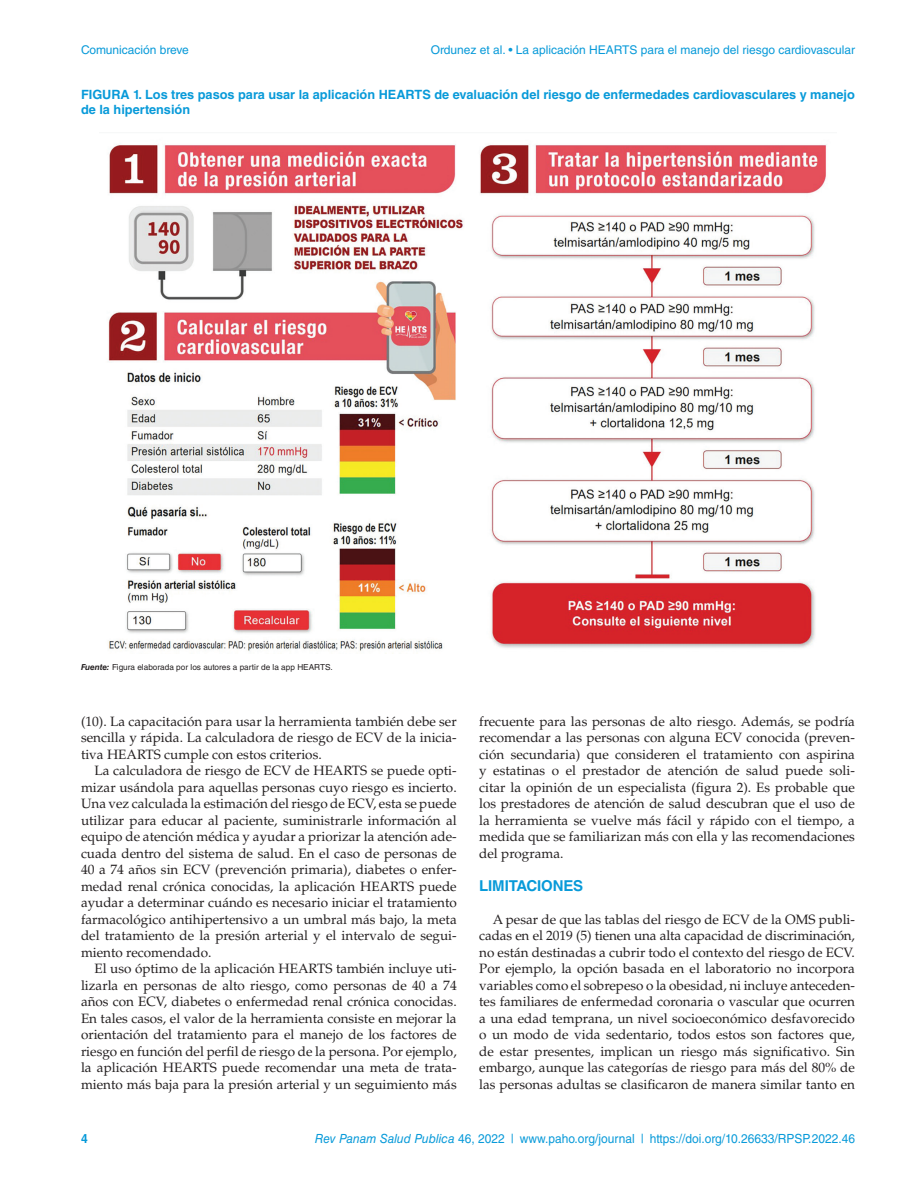
<style>
.page{position:relative;width:918px;height:1188px;background:#fff}
.page>*{position:absolute;margin:0;border:0;box-sizing:border-box;transform-origin:0 0}
.t1{font:700 15px "Helvetica LT Std";letter-spacing:-.01em;color:#089ad9}
.t2{font:13.5px/16.5px "Palatino LT Std";color:#231f20;text-align:justify}
.t3{font:700 12.75px/15px "Helvetica LT Std";color:#089ad9}
.t4{font:12.6px "Helvetica LT Std";color:#089ad9;scale:.95 1}
.t5{font:700 12.6px "Helvetica LT Std";color:#089ad9;scale:.95 1}
.t6{font:12px "Helvetica LT Std";color:#089ad9}
.t7{font:8.25px "Helvetica LT Std";color:#231f20}
.s1{font-weight:700;font-style:italic}
.s2{font-style:italic}
</style>
<div class="page">
<img style="left:108px;top:144px;width:719px;height:507px">
<p class="t6" style="left:81px;top:43px;width:109px">Comunicación breve</p>
<p class="t6" style="left:431px;top:43px;width:426px">Ordunez et al. • La aplicación HEARTS para el manejo del riesgo cardiovascular</p>
<p class="t3" style="left:81px;top:87px;width:775px">FIGURA 1. Los tres pasos para usar la aplicación HEARTS de evaluación del riesgo de enfermedades cardiovasculares y manejo de la hipertensión</p>
<p class="t7" style="left:81px;top:662px;width:253px"><span class="s1">Fuente:</span> Figura elaborada por los autores a partir de la app HEARTS.</p>
<p class="t2" style="left:81px;top:713px;width:377px">(10). La capacitación para usar la herramienta también debe ser sencilla y rápida. La calculadora de riesgo de ECV de la inicia&shy;tiva HEARTS cumple con estos criterios.</p>
<p class="t2" style="left:81px;top:763px;width:377px;text-indent:14px">La calculadora de riesgo de ECV de HEARTS se puede opti&shy;mizar usándola para aquellas personas cuyo riesgo es incierto.<br>Una vez calculada la estimación del riesgo de ECV, esta se puede utilizar para educar al paciente, suministrarle información al equipo de atención médica y ayudar a priorizar la atención ade&shy;cuada dentro del sistema de salud. En el caso de personas de 40 a 74 años sin ECV (prevención primaria), diabetes o enfer&shy;medad renal crónica conocidas, la aplicación HEARTS puede ayudar a determinar cuándo es necesario iniciar el tratamiento farmacológico antihipertensivo a un umbral más bajo, la meta del tratamiento de la presión arterial y el intervalo de segui&shy;miento recomendado.</p>
<p class="t2" style="left:81px;top:961px;width:377px;text-indent:14px">El uso óptimo de la aplicación HEARTS también incluye uti&shy;lizarla en personas de alto riesgo, como personas de 40 a 74 años con ECV, diabetes o enfermedad renal crónica conocidas.<br>En tales casos, el valor de la herramienta consiste en mejorar la orientación del tratamiento para el manejo de los factores de riesgo en función del perfil de riesgo de la persona. Por ejemplo, la aplicación HEARTS puede recomendar una meta de trata&shy;miento más baja para la presión arterial y un seguimiento más</p>
<p class="t2" style="left:479px;top:713px;width:377px">frecuente para las personas de alto riesgo. Además, se podría recomendar a las personas con alguna ECV conocida (preven&shy;ción secundaria) que consideren el tratamiento con aspirina y estatinas o el prestador de atención de salud puede soli&shy;citar la opinión de un especialista (figura 2). Es probable que los prestadores de atención de salud descubran que el uso de la herramienta se vuelve más fácil y rápido con el tiempo, a medida que se familiarizan más con ella y las recomendaciones del programa.</p>
<p class="t1" style="left:479px;top:876px;width:106px">LIMITACIONES</p>
<p class="t2" style="left:479px;top:911px;width:377px;text-indent:14px">A pesar de que las tablas del riesgo de ECV de la OMS publi&shy;cadas en el 2019 (5) tienen una alta capacidad de discriminación, no están destinadas a cubrir todo el contexto del riesgo de ECV.<br>Por ejemplo, la opción basada en el laboratorio no incorpora variables como el sobrepeso o la obesidad, ni incluye anteceden&shy;tes familiares de enfermedad coronaria o vascular que ocurren a una edad temprana, un nivel socioeconómico desfavorecido o un modo de vida sedentario, todos estos son factores que, de estar presentes, implican un riesgo más significativo. Sin embargo, aunque las categorías de riesgo para más del 80% de las personas adultas se clasificaron de manera similar tanto en</p>
<p class="t5" style="left:81px;top:1131px;width:9px">4</p>
<p class="t4" style="left:315px;top:1131px;width:570px"><span class="s2">Rev Panam Salud Publica</span> 46, 2022 | www.paho.org/journal | https://doi.org/10.26633/RPSP.2022.46</p>
</div>
